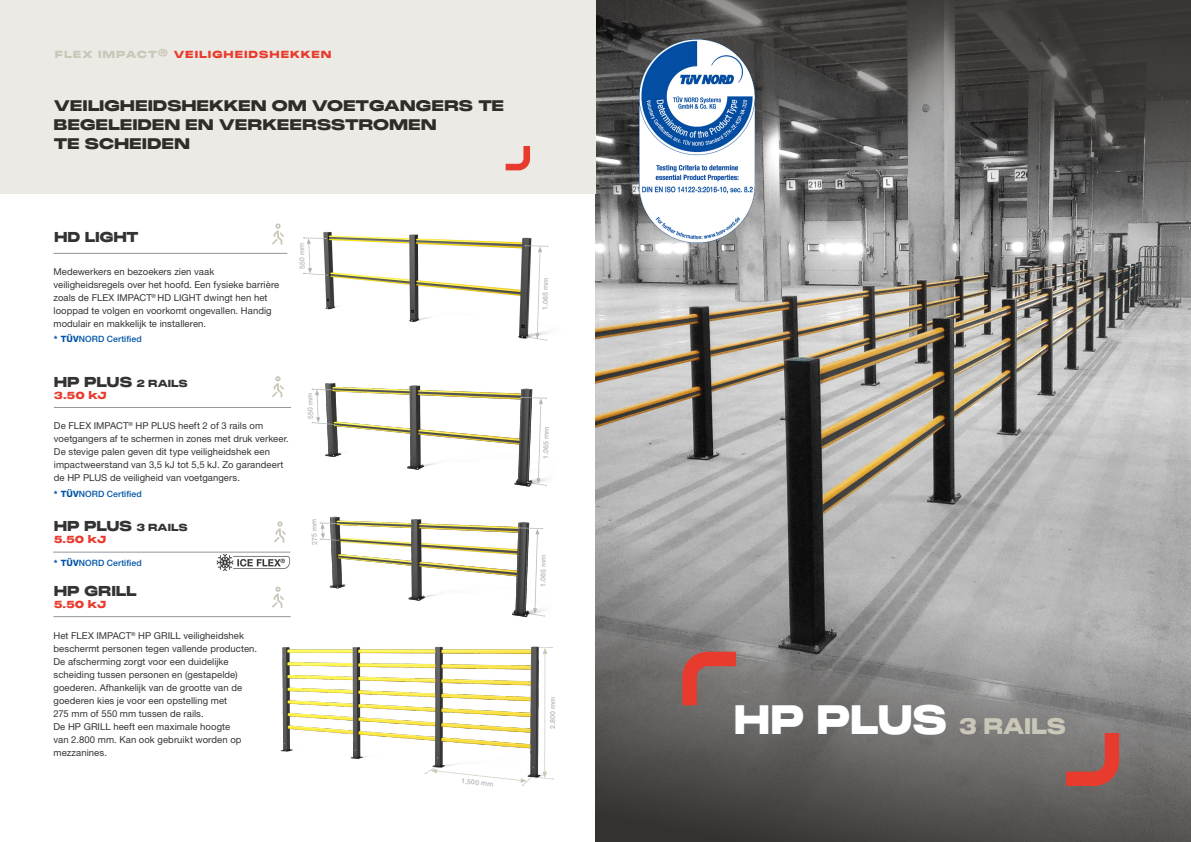
<style>
.page{position:relative;width:1191px;height:842px;background:#fff}
.page>*{position:absolute;margin:0;border:0;box-sizing:border-box;transform-origin:0 0}
.t1{font:900 40px "PP Monument Extended";letter-spacing:-.04em;color:#fff;scale:.91 1}
.t2{font:900 15px/19px "PP Monument Extended";letter-spacing:-.02em;color:#2f2c2a}
.t3{font:900 14px "PP Monument Extended";letter-spacing:-.025em;color:#333334;scale:.95 1}
.t4{font:900 10px "PP Monument Extended";letter-spacing:.06em;color:#e83b2d}
.t5{font:9.5px/13px "Helvetica Neue LT Pro";letter-spacing:.005em;color:#333334}
.t6{font:500 8.7px "Helvetica Neue LT Pro";letter-spacing:.01em;color:#0055a7}
.t7{font:500 7px "Helvetica Neue LT Pro";color:#b1b4b6}
.s1{color:#cac6b8}
.s2{font-weight:800}
.s3{font-size:10px}
.s4{font-size:22px;color:#cac6b8}
</style>
<div class="page">
<img style="left:595px;top:238px;width:596px;height:280px">
<svg style="left:595px;top:518px;width:596px;height:324px;background:#807f7e"></svg>
<svg style="left:595px;top:0;width:596px;height:238px;background:#5c5b5a"></svg>
<div style="left:0;top:0;width:595px;height:194px;background:#eceae5"></div>
<svg style="left:505px;top:146px;width:26px;height:25px"></svg>
<svg style="left:1051px;top:719px;width:75px;height:74px;background:#906a66"></svg>
<svg style="left:675px;top:644px;width:75px;height:76px;background:#8f6965"></svg>
<hr style="left:53px;top:616px;width:238px;height:1px;background:#939598">
<img style="left:323px;top:231px;width:209px;height:108px">
<svg style="left:525px;top:245px;width:24px;height:96px"></svg>
<svg style="left:303px;top:237px;width:24px;height:39px"></svg>
<img style="left:325px;top:383px;width:208px;height:104px">
<svg style="left:521px;top:397px;width:27px;height:89px"></svg>
<svg style="left:312px;top:389px;width:23px;height:36px"></svg>
<img style="left:329px;top:516px;width:201px;height:102px">
<svg style="left:518px;top:527px;width:27px;height:90px"></svg>
<svg style="left:320px;top:522px;width:19px;height:19px"></svg>
<img style="left:280px;top:646px;width:259px;height:113px">
<svg style="left:424px;top:647px;width:129px;height:139px"></svg>
<div style="left:547px;top:691px;width:11px;height:44px;background:#fff"></div>
<svg style="left:272px;top:223px;width:12px;height:22px"></svg>
<svg style="left:272px;top:586px;width:12px;height:22px"></svg>
<hr style="left:53px;top:253px;width:234px;height:1px;background:#939598">
<img style="left:639px;top:40px;width:115px;height:202px">
<svg style="left:272px;top:376px;width:12px;height:21px"></svg>
<hr style="left:54px;top:407px;width:237px;height:1px;background:#939598">
<svg style="left:274px;top:521px;width:12px;height:22px"></svg>
<hr style="left:53px;top:552px;width:237px;height:1px;background:#939598">
<img style="left:216px;top:553px;width:74px;height:18px">
<p class="t4" style="left:55px;top:48px;width:278px"><span class="s1">FLEX IMPACT®</span> VEILIGHEIDSHEKKEN</p>
<h2 class="t2" style="left:54px;top:96px;width:452px">VEILIGHEIDSHEKKEN OM VOETGANGERS TE<br>BEGELEIDEN EN VERKEERSSTROMEN<br>TE SCHEIDEN</h2>
<h3 class="t3" style="left:54px;top:227px;width:91px">HD LIGHT</h3>
<p class="t5" style="left:53px;top:265px;width:227px">Medewerkers en bezoekers zien vaak veiligheidsregels over het hoofd. Een fysieke barrière zoals de FLEX IMPACT<sup>®</sup> HD LIGHT dwingt hen het looppad te volgen en voorkomt ongevallen. Handig modulair en makkelijk te installeren.</p>
<p class="t6" style="left:54px;top:333px;width:89px"><span class="s2">* TÜV</span>NORD Certified</p>
<p class="t7" style="left:298px;top:269px;width:28px;rotate:-92deg">550 mm</p>
<h3 class="t3" style="left:54px;top:372px;width:143px">HP PLUS <span class="s3">2 RAILS</span></h3>
<p class="t4" style="left:54px;top:388px;width:54px">3.50 kJ</p>
<p class="t5" style="left:54px;top:419px;width:236px">De FLEX IMPACT<sup>®</sup> HP PLUS heeft 2 of 3 rails om voetgangers af te schermen in zones met druk verkeer.<br>De stevige palen geven dit type veiligheidshek een impactweerstand van 3,5 kJ tot 5,5 kJ. Zo garandeert de HP PLUS de veiligheid van voetgangers.</p>
<p class="t6" style="left:54px;top:488px;width:89px"><span class="s2">* TÜV</span>NORD Certified</p>
<h3 class="t3" style="left:54px;top:516px;width:143px">HP PLUS <span class="s3">3 RAILS</span></h3>
<p class="t4" style="left:54px;top:533px;width:54px">5.50 kJ</p>
<p class="t6" style="left:54px;top:558px;width:89px"><span class="s2">* TÜV</span>NORD Certified</p>
<h3 class="t3" style="left:54px;top:581px;width:89px">HP GRILL</h3>
<p class="t4" style="left:54px;top:597px;width:54px">5.50 kJ</p>
<p class="t5" style="left:53px;top:629px;width:205px">Het FLEX IMPACT<sup>®</sup> HP GRILL veiligheidshek beschermt personen tegen vallende producten.<br>De afscherming zorgt voor een duidelijke scheiding tussen personen en (gestapelde) goederen. Afhankelijk van de grootte van de goederen kies je voor een opstelling met<br>275 mm of 550 mm tussen de rails.<br>De HP GRILL heeft een maximale hoogte<br>van 2.800 mm. Kan ook gebruikt worden op mezzanines.</p>
<p class="t7" style="left:306px;top:419px;width:28px;rotate:-92deg">550 mm</p>
<p class="t7" style="left:310px;top:545px;width:27px;rotate:-92deg">275 mm</p>
<p class="t7" style="left:462px;top:777px;width:34px;rotate:6deg">1.500 mm</p>
<p class="t7" style="left:541px;top:310px;width:34px;rotate:-89deg">1.065 mm</p>
<p class="t7" style="left:541px;top:459px;width:34px;rotate:-89deg">1.065 mm</p>
<p class="t7" style="left:539px;top:587px;width:34px;rotate:-89deg">1.065 mm</p>
<p class="t7" style="left:548px;top:729px;width:34px;rotate:-90deg">2.800 mm</p>
<h1 class="t1" style="left:733px;top:692px;width:367px">HP PLUS <span class="s4">3 RAILS</span></h1>
</div>
